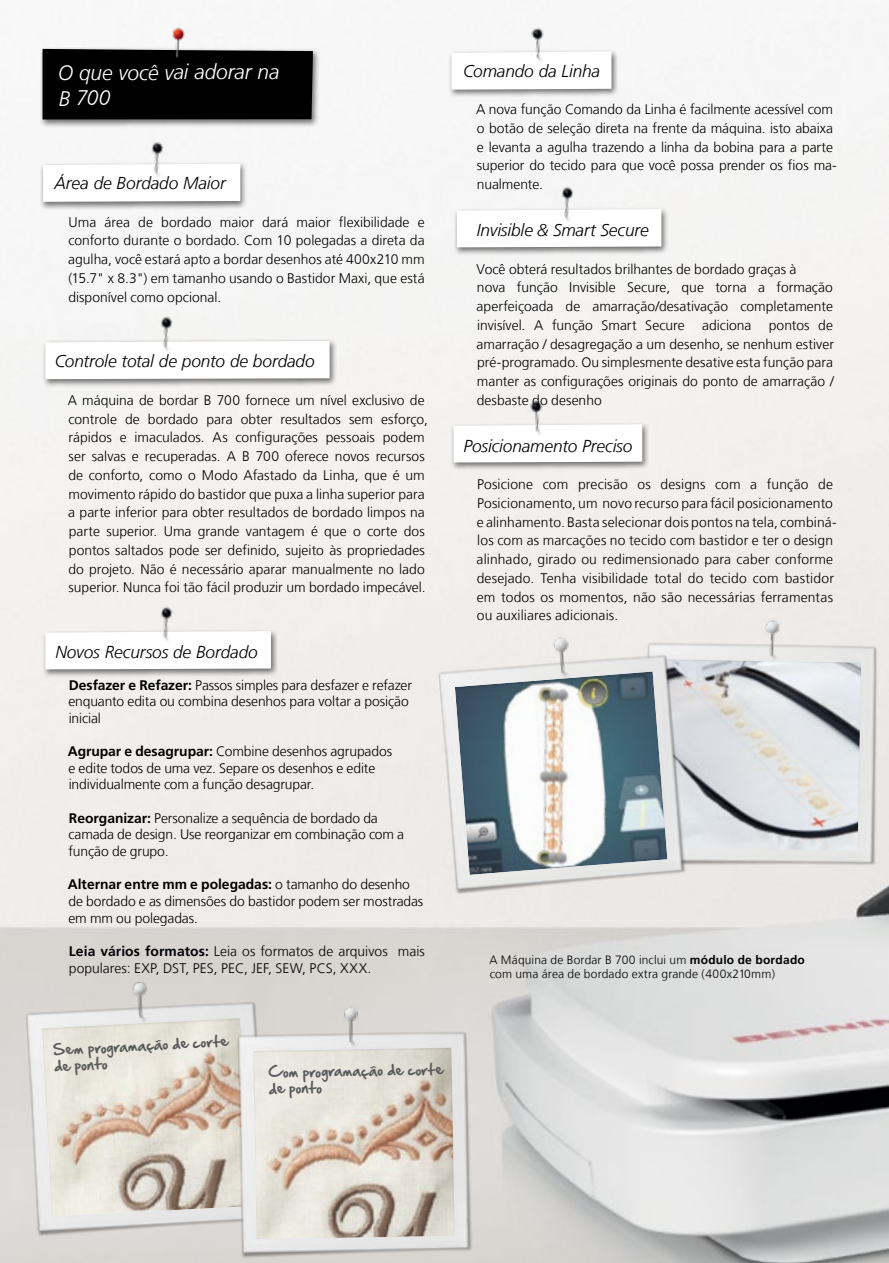
<style>
.page{position:relative;width:889px;height:1263px;background:#fff}
.page>*{position:absolute;margin:0;border:0;box-sizing:border-box;transform-origin:0 0}
.t1{font:italic 300 21px/24.5px "Frutiger LT Com";color:#fff}
.t2{font:italic 300 17.25px "Frutiger LT Com";letter-spacing:-.005em;color:#000}
.t3{font:300 13.8px/18.8px "Frutiger LT Com";color:#000}
.t4{font:13.5px/16.2px "Hand Of Sean";color:#58595b}
.t5{font:300 12px/14.4px "Frutiger LT Com";letter-spacing:.01em;color:#000}
.s1{font-weight:700}
</style>
<div class="page">
<img style="left:0;top:8px;width:889px;height:1255px">
<div style="left:449px;top:50px;width:169px;height:48px;background:#000;opacity:.55"></div>
<svg style="left:451px;top:51px;width:160px;height:39px"></svg>
<img style="left:521px;top:21px;width:36px;height:62px">
<div style="left:40px;top:47px;width:280px;height:81px;background:#000;opacity:.55"></div>
<div style="left:43px;top:49px;width:270px;height:70px;background:#000"></div>
<img style="left:164px;top:19px;width:26px;height:63px">
<div style="left:40px;top:162px;width:207px;height:48px;background:#000;opacity:.55"></div>
<svg style="left:43px;top:164px;width:197px;height:38px"></svg>
<div style="left:454px;top:208px;width:214px;height:48px;background:#000;opacity:.55"></div>
<svg style="left:457px;top:209px;width:204px;height:38px"></svg>
<img style="left:547px;top:179px;width:41px;height:63px">
<div style="left:451px;top:423px;width:198px;height:48px;background:#000;opacity:.55"></div>
<svg style="left:453px;top:424px;width:189px;height:38px"></svg>
<img style="left:514px;top:394px;width:35px;height:60px">
<div style="left:43px;top:339px;width:294px;height:48px;background:#000;opacity:.55"></div>
<svg style="left:45px;top:341px;width:285px;height:38px"></svg>
<img style="left:147px;top:309px;width:40px;height:63px">
<div style="left:43px;top:628px;width:235px;height:49px;background:#000;opacity:.55"></div>
<svg style="left:45px;top:631px;width:226px;height:38px"></svg>
<img style="left:147px;top:599px;width:40px;height:63px">
<img style="left:138px;top:134px;width:40px;height:64px">
<img style="left:13px;top:988px;width:268px;height:268px">
<img style="left:225px;top:1018px;width:260px;height:245px">
<svg style="left:40px;top:1016px;width:416px;height:225px;background:#dbd3c9"></svg>
<img style="left:130px;top:978px;width:26px;height:57px">
<img style="left:341px;top:1004px;width:25px;height:56px">
<img style="left:631px;top:630px;width:258px;height:259px">
<img style="left:763px;top:617px;width:23px;height:40px">
<img style="left:425px;top:640px;width:274px;height:275px">
<svg style="left:453px;top:657px;width:409px;height:220px;background:#b9bfc3"></svg>
<img style="left:551px;top:634px;width:28px;height:57px">
<h1 class="t1" style="left:58px;top:62px;width:223px;rotate:-1deg">O que você vai adorar na<br>B 700</h1>
<p class="t2" style="left:54px;top:173px;width:173px">Área de Bordado Maior</p>
<p class="t3" style="left:68px;top:213px;width:358px;text-align:justify">Uma área de bordado maior dará maior flexibilidade e conforto durante o bordado. Com 10 polegadas a direta da agulha, você estará apto a bordar desenhos até 400x210 mm (15.7" x 8.3") em tamanho usando o Bastidor Maxi, que está disponível como opcional.</p>
<p class="t2" style="left:55px;top:351px;width:261px">Controle total de ponto de bordado</p>
<p class="t3" style="left:68px;top:391px;width:362px">A máquina de bordar B 700 fornece um nível exclusivo de controle de bordado para obter resultados sem esforço, rápidos e imaculados. As configurações pessoais podem ser salvas e recuperadas. A B 700 oferece novos recursos de conforto, como o Modo Afastado da Linha, que é um movimento rápido do bastidor que puxa a linha superior para a parte inferior para obter resultados de bordado limpos na parte superior. Uma grande vantagem é que o corte dos pontos saltados pode ser definido, sujeito às propriedades do projeto. Não é necessário aparar manualmente no lado superior. Nunca foi tão fácil produzir um bordado impecável.</p>
<p class="t2" style="left:55px;top:642px;width:204px">Novos Recursos de Bordado</p>
<p class="t3" style="left:68px;top:676px;width:345px;line-height:16.6px"><span class="s1">Desfazer e Refazer:</span> Passos simples para desfazer e refazer enquanto edita ou combina desenhos para voltar a posição inicial</p>
<p class="t3" style="left:68px;top:743px;width:326px;line-height:16.6px"><span class="s1">Agrupar e desagrupar:</span> Combine desenhos agrupados e edite todos de uma vez. Separe os desenhos e edite individualmente com a função desagrupar.</p>
<p class="t3" style="left:68px;top:810px;width:337px;line-height:16.6px"><span class="s1">Reorganizar:</span> Personalize a sequência de bordado da camada de design. Use reorganizar em combinação com a função de grupo.</p>
<p class="t3" style="left:68px;top:876px;width:357px;line-height:16.6px"><span class="s1">Alternar entre mm e polegadas:</span> o tamanho do desenho de bordado e as dimensões do bastidor podem ser mostradas em mm ou polegadas.</p>
<p class="t3" style="left:69px;top:943px;width:357px;line-height:16.6px"><span class="s1">Leia vários formatos:</span> Leia os formatos de arquivos mais populares: EXP, DST, PES, PEC, JEF, SEW, PCS, XXX.</p>
<p class="t2" style="left:463px;top:60px;width:139px">Comando da Linha</p>
<p class="t3" style="left:476px;top:100px;width:362px">A nova função Comando da Linha é facilmente acessível com o botão de seleção direta na frente da máquina. isto abaixa e levanta a agulha trazendo a linha da bobina para a parte superior do tecido para que você possa prender os fios ma&shy;nualmente.</p>
<p class="t2" style="left:476px;top:220px;width:174px">Invisible &amp; Smart Secure</p>
<p class="t3" style="left:476px;top:260px;width:359px">Você obterá resultados brilhantes de bordado graças à<br>nova função Invisible Secure, que torna a formação aperfeiçoada de amarração/desativação completamente invisível. A função Smart Secure adiciona pontos de amarração / desagregação a um desenho, se nenhum estiver pré-programado. Ou simplesmente desative esta função para manter as configurações originais do ponto de amarração / desbaste do desenho</p>
<p class="t2" style="left:463px;top:435px;width:170px">Posicionamento Preciso</p>
<p class="t3" style="left:476px;top:475px;width:362px">Posicione com precisão os designs com a função de Posicionamento, um novo recurso para fácil posicionamento e alinhamento. Basta selecionar dois pontos na tela, combiná&shy;los com as marcações no tecido com bastidor e ter o design alinhado, girado ou redimensionado para caber conforme desejado. Tenha visibilidade total do tecido com bastidor em todos os momentos, não são necessárias ferramentas ou auxiliares adicionais.</p>
<p class="t5" style="left:489px;top:952px;width:317px">A Máquina de Bordar B 700 inclui um <span class="s1">módulo de bordado </span>com uma área de bordado extra grande (400x210mm)</p>
<p class="t4" style="left:53px;top:1041px;width:177px;rotate:-3deg">Sem programação de corte de ponto</p>
<p class="t4" style="left:268px;top:1064px;width:177px;rotate:-1deg">Com programação de corte de ponto</p>
</div>
